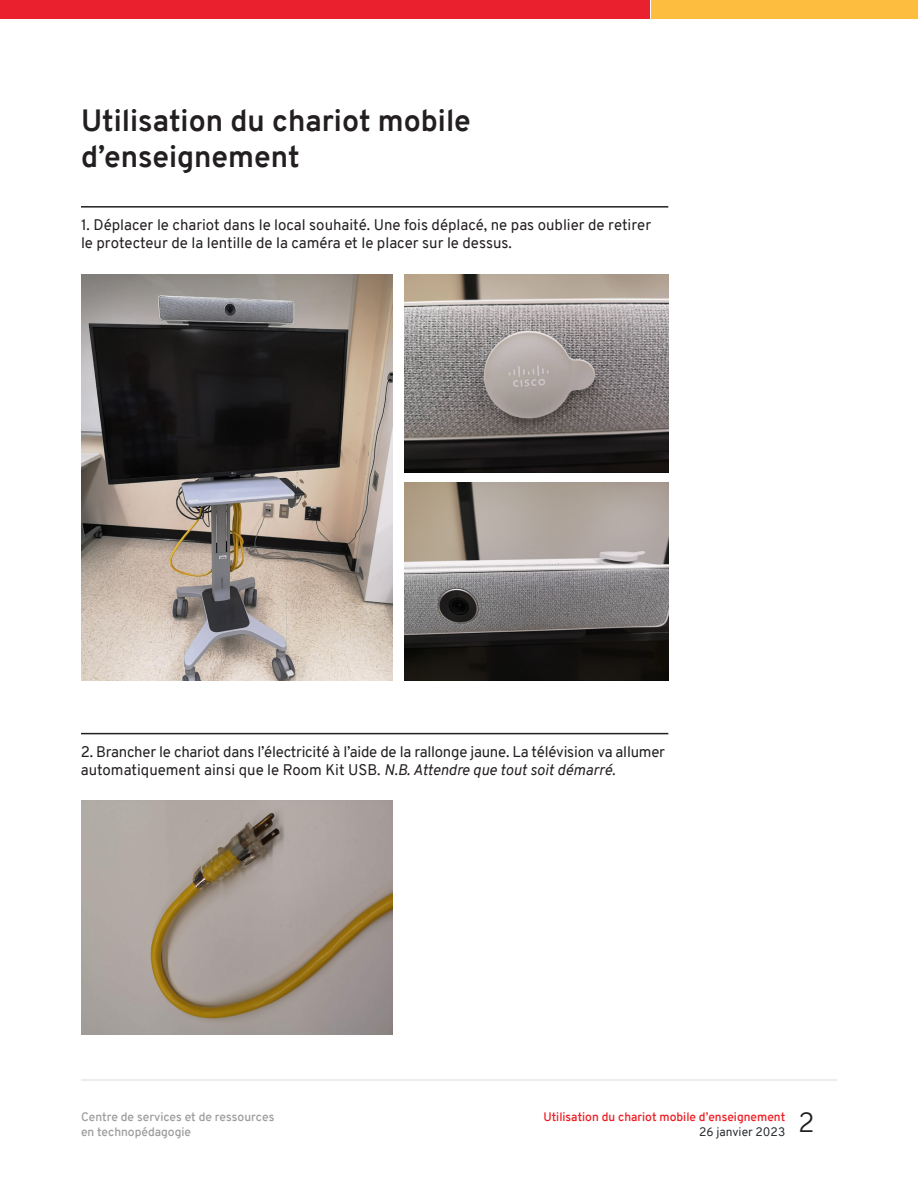
<style>
.page{position:relative;width:918px;height:1188px;background:#fff}
.page>*{position:absolute;margin:0;border:0;box-sizing:border-box;transform-origin:0 0}
.Titre{font:700 30px "Overpass";color:#231f20}
.t1{font:300 27px "Overpass";color:#231f20}
.t2{font:15px/18px "Overpass";color:#231f20}
.t3{font:600 12px/14.4px "Overpass";color:#9f9d9e}
.t4{font:600 12px "Overpass";color:#ee1d23}
.t5{font:12px "Overpass";color:#292c2f}
.s1{font-style:italic}
</style>
<div class="page">
<hr style="left:81px;top:1079px;width:756px;height:2px;background:#e6e7e9">
<div style="left:652px;top:0;width:266px;height:19px;background:#fdbd3e"></div>
<div style="left:0;top:0;width:650px;height:19px;background:#ea202f"></div>
<img style="left:81px;top:274px;width:312px;height:406px">
<img style="left:404px;top:274px;width:264px;height:198px">
<img style="left:404px;top:483px;width:264px;height:197px">
<img style="left:81px;top:801px;width:312px;height:234px">
<hr style="left:81px;top:206px;width:587px;height:2px;background:#231f20">
<hr style="left:81px;top:733px;width:587px;height:1px;background:#231f20">
<p class="Titre" style="left:81px;top:99px;width:391px">Utilisation du chariot mobile</p>
<p class="Titre" style="left:81px;top:135px;width:220px">d’enseignement</p>
<p class="t2" style="left:81px;top:216px;width:572px">1. Déplacer le chariot dans le local souhaité. Une fois déplacé, ne pas oublier de retirer le protecteur de la lentille de la caméra et le placer sur le dessus.</p>
<p class="t2" style="left:81px;top:743px;width:586px">2. Brancher le chariot dans l’électricité à l’aide de la rallonge jaune. La télévision va allumer automatiquement ainsi que le Room Kit USB. <span class="s1">N.B. Attendre que tout soit démarré.</span></p>
<p class="t3" style="left:81px;top:1110px;width:195px">Centre de services et de ressources en technopédagogie</p>
<h2 class="t1" style="left:798px;top:1103px;width:18px">2</h2>
<p class="t4" style="left:543px;top:1109px;width:243px">Utilisation du chariot mobile d’enseignement</p>
<p class="t5" style="left:699px;top:1123px;width:87px">26 janvier 2023</p>
</div>
